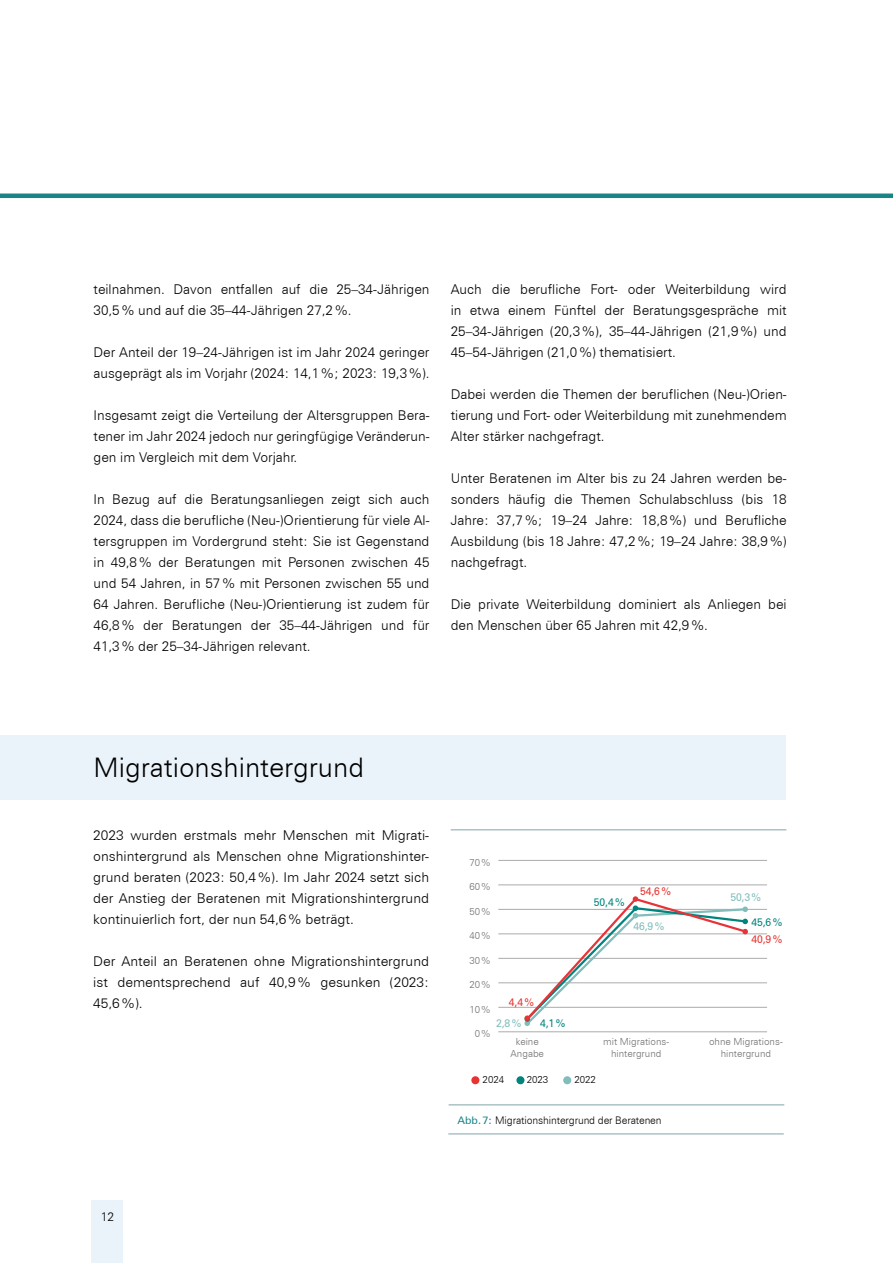
<style>
.page{position:relative;width:893px;height:1263px;background:#fff}
.page>*{position:absolute;margin:0;border:0;box-sizing:border-box;transform-origin:0 0}
.t1{font:300 27px "Zurich BT";color:#000}
.t2{font:300 13.5px/21px "Zurich BT";color:#000;text-align:justify}
.t3{font:300 12px "Zurich BT";color:#000}
.t4{font:10.8px "Zurich BT";color:#00847e}
.t5{font:10.8px "Zurich BT";color:#e73431}
.t6{font:10.8px "Zurich BT";color:#80bdbb}
.t7{font:300 10.5px "Zurich BT";letter-spacing:-.01em;color:#000}
.t8{font:300 9.75px/11.7px "Zurich BT";color:#706f6f;text-align:center}
.t9{font:300 9.75px "Zurich BT";color:#000}
.s1{font-weight:400;color:#1b8487}
</style>
<div class="page">
<div style="left:91px;top:1200px;width:32px;height:63px;background:#eaf3f9"></div>
<hr style="left:498px;top:885px;width:269px;height:1px;background:#ababab">
<hr style="left:498px;top:909px;width:269px;height:1px;background:#ababab">
<hr style="left:498px;top:933px;width:269px;height:1px;background:#ababab">
<hr style="left:498px;top:958px;width:269px;height:1px;background:#ababab">
<hr style="left:498px;top:982px;width:269px;height:1px;background:#ababab">
<hr style="left:498px;top:1007px;width:269px;height:1px;background:#ababab">
<hr style="left:498px;top:1031px;width:269px;height:1px;background:#ababab">
<hr style="left:498px;top:860px;width:269px;height:1px;background:#ababab">
<hr style="left:448px;top:1133px;width:336px;height:1px;background:#aac3c6">
<hr style="left:449px;top:1104px;width:335px;height:1px;background:#aac3c6">
<hr style="left:451px;top:829px;width:335px;height:1px;background:#aac3c6">
<div style="left:471px;top:1076px;width:8px;height:8px;background:#e73431;border-radius:50%"></div>
<div style="left:516px;top:1076px;width:8px;height:8px;background:#00847e;border-radius:50%"></div>
<div style="left:563px;top:1076px;width:8px;height:8px;background:#80bdbb;border-radius:50%"></div>
<hr style="left:0;top:194px;width:893px;height:4px;background:#1b8487">
<hr style="left:892px;top:273px;width:1px;height:65px;background:#eaf3f9">
<hr style="left:892px;top:649px;width:1px;height:65px;background:#eaf3f9">
<div style="left:0;top:736px;width:786px;height:64px;background:#eaf3f9"></div>
<svg style="left:523px;top:896px;width:226px;height:130px"></svg>
<p class="t2" style="left:94px;top:279px;width:337px">teilnahmen. Davon entfallen auf die 25–34-Jährigen<br>30,5% und auf die 35–44-Jährigen 27,2%.</p>
<p class="t2" style="left:94px;top:342px;width:337px">Der Anteil der 19–24-Jährigen ist im Jahr 2024 geringer ausgeprägt als im Vorjahr (2024: 14,1%; 2023: 19,3%).</p>
<p class="t2" style="left:94px;top:405px;width:337px">Insgesamt zeigt die Verteilung der Altersgruppen Bera&shy;tener im Jahr 2024 jedoch nur geringfügige Veränderun&shy;gen im Vergleich mit dem Vorjahr.</p>
<p class="t2" style="left:94px;top:489px;width:337px">In Bezug auf die Beratungsanliegen zeigt sich auch 2024, dass die berufliche (Neu-)Orientierung für viele Al&shy;tersgruppen im Vordergrund steht: Sie ist Gegenstand in 49,8% der Beratungen mit Personen zwischen 45 und 54 Jahren, in 57% mit Personen zwischen 55 und 64 Jahren. Berufliche (Neu-)Orientierung ist zudem für 46,8% der Beratungen der 35–44-Jährigen und für 41,3% der 25–34-Jährigen relevant.</p>
<p class="t2" style="left:451px;top:279px;width:337px">Auch die berufliche Fort- oder Weiterbildung wird in etwa einem Fünftel der Beratungsgespräche mit 25–34-Jährigen (20,3%), 35–44-Jährigen (21,9%) und 45–54-Jährigen (21,0%) thematisiert.</p>
<p class="t2" style="left:451px;top:384px;width:337px">Dabei werden die Themen der beruflichen (Neu-)Orien&shy;tierung und Fort- oder Weiterbildung mit zunehmendem Alter stärker nachgefragt.</p>
<p class="t2" style="left:451px;top:468px;width:337px">Unter Beratenen im Alter bis zu 24 Jahren werden be&shy;sonders häufig die Themen Schulabschluss (bis 18<br>Jahre: 37,7%; 19–24 Jahre: 18,8%) und Berufliche Ausbildung (bis 18 Jahre: 47,2%; 19–24 Jahre: 38,9%) nachgefragt.</p>
<p class="t2" style="left:451px;top:594px;width:337px">Die private Weiterbildung dominiert als Anliegen bei den Menschen über 65 Jahren mit 42,9%.</p>
<p class="t1" style="left:94px;top:751px;width:272px">Migrationshintergrund</p>
<p class="t2" style="left:93px;top:825px;width:337px">2023 wurden erstmals mehr Menschen mit Migrati&shy;onshintergrund als Menschen ohne Migrationshinter&shy;grund beraten (2023: 50,4%). Im Jahr 2024 setzt sich der Anstieg der Beratenen mit Migrationshintergrund kontinuierlich fort, der nun 54,6% beträgt.</p>
<p class="t2" style="left:93px;top:951px;width:337px">Der Anteil an Beratenen ohne Migrationshintergrund ist dementsprechend auf 40,9% gesunken (2023:<br>45,6%).</p>
<p class="t8" style="left:469px;top:856px;width:23px">70%</p>
<p class="t8" style="left:469px;top:881px;width:23px">60%</p>
<p class="t8" style="left:469px;top:905px;width:23px">50%</p>
<p class="t8" style="left:469px;top:930px;width:23px">40%</p>
<p class="t8" style="left:469px;top:954px;width:23px">30%</p>
<p class="t8" style="left:469px;top:979px;width:23px">20%</p>
<p class="t8" style="left:469px;top:1003px;width:23px">10%</p>
<p class="t8" style="left:475px;top:1028px;width:17px">0%</p>
<p class="t5" style="left:640px;top:885px;width:33px">54,6%</p>
<p class="t6" style="left:730px;top:891px;width:33px">50,3%</p>
<p class="t4" style="left:751px;top:915px;width:33px">45,6%</p>
<p class="t4" style="left:594px;top:896px;width:33px">50,4%</p>
<p class="t6" style="left:633px;top:919px;width:33px">46,9%</p>
<p class="t5" style="left:751px;top:932px;width:33px">40,9%</p>
<p class="t5" style="left:509px;top:995px;width:27px">4,4%</p>
<p class="t4" style="left:540px;top:1017px;width:27px">4,1%</p>
<p class="t6" style="left:496px;top:1017px;width:27px">2,8%</p>
<p class="t8" style="left:511px;top:1036px;width:35px">keine<br>Angabe</p>
<p class="t8" style="left:603px;top:1036px;width:68px">mit Migrations&shy;hintergrund</p>
<p class="t8" style="left:709px;top:1036px;width:75px">ohne Migrations&shy;hintergrund</p>
<p class="t9" style="left:483px;top:1074px;width:23px">2024</p>
<p class="t9" style="left:527px;top:1074px;width:23px">2023</p>
<p class="t9" style="left:574px;top:1074px;width:23px">2022</p>
<p class="t7" style="left:458px;top:1113px;width:205px"><span class="s1">Abb. 7:</span> Migrationshintergrund der Beratenen</p>
<p class="t3" style="left:101px;top:1209px;width:15px">12</p>
</div>
